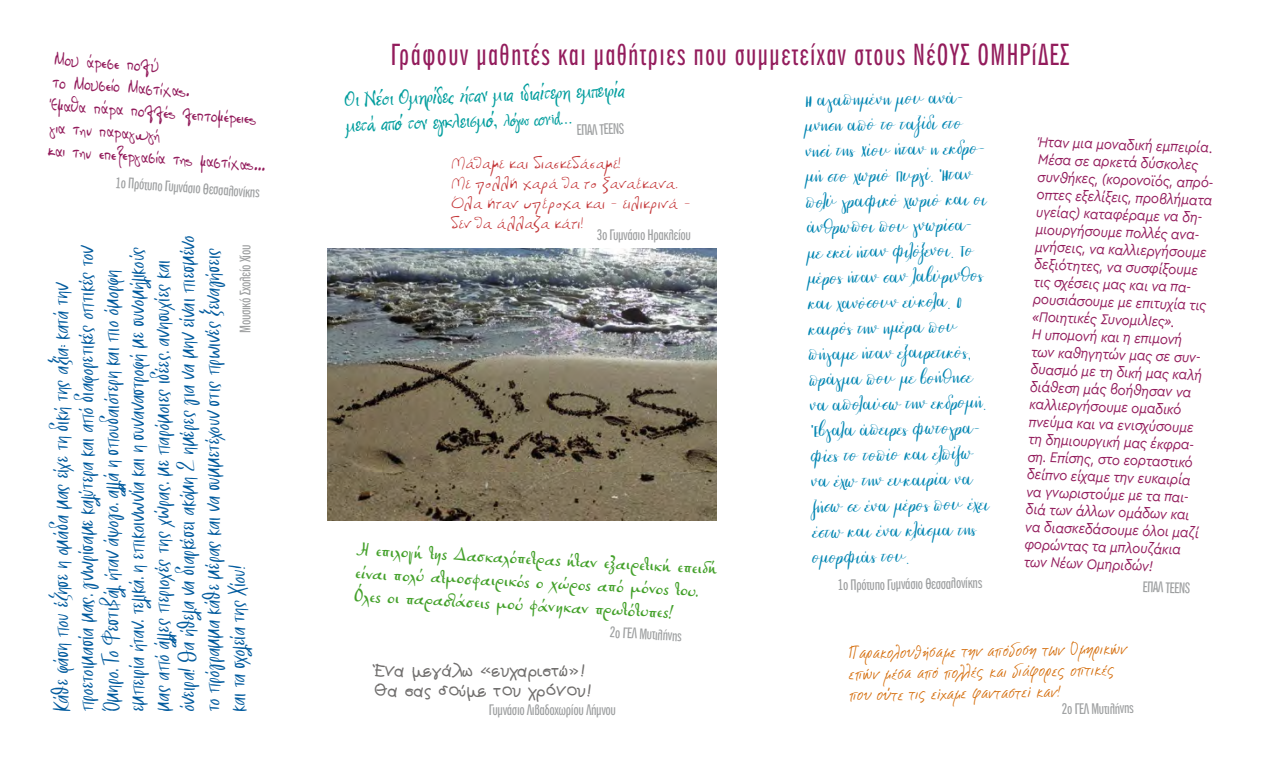
<style>
.page{position:relative;width:1265px;height:769px;background:#fff}
.page>*{position:absolute;margin:0;border:0;box-sizing:border-box;transform-origin:0 0}
.t1{font:28.88px/22.8px "BP Maria";color:#931c5c;scale:.81 1}
.t2{font:28px "PF News Gothic Compressed";letter-spacing:.05em;color:#931c5c;scale:.93 1}
.t3{font:21.18px/25.4px "GB Coolscrpit";color:#0085b2}
.t4{font:21.18px/25.4px "CF Allegro";color:#009d9d}
.t5{font:19.25px/23.1px "Cavafy Script";color:#44a12b}
.t6{font:17.5px/21px "CF Note";color:#d46b08}
.t7{font:17.15px/20.5px "CF Menelaos";color:#706e6d}
.t8{font:16.8px/20.3px "PF Libera";color:#c4393b}
.t9{font:16.28px/25.2px "GB Anoixiatiki Volta";letter-spacing:.025em;color:#005a9d;scale:1.13 1}
.t10{font:italic 14.88px/17.5px "Cera Pro";color:#931c5c;scale:.9 1}
.t11{font:14px "PF News Gothic Compressed";letter-spacing:-.03em;color:#9c9e9f}
.s1{font-size:17.5px}
</style>
<div class="page">
<img style="left:328px;top:248px;width:389px;height:273px">
<h1 class="t1" style="left:55px;top:46px;width:131px;rotate:4deg">Μου άρεσε πολύ</h1>
<h2 class="t2" style="left:391px;top:37px;width:731px">Γράφουν μαθητές και μαθήτριες που συμμετείχαν στους ΝέΟΥΣ ΟΜΗΡίΔΕΣ</h2>
<h1 class="t1" style="left:54px;top:69px;width:271px;rotate:4deg">το Μουσείο Μαστίχας.<br>Έμαθα πάρα πολλές λεπτομέρειες για την παραγωγή<br>και την επεξεργασία της μαστίχας…</h1>
<h3 class="t4" style="left:345px;top:89px;width:282px;rotate:-2deg">Οι Νέοι Ομηρίδες ήταν μια ιδιαίτερη εμπειρία μετά από τον εγκλεισμό, <span class="s1">λόγω covid…</span></h3>
<p class="t3" style="left:805px;top:91px;width:184px;rotate:-1deg">Η αγαπημέ νη μου ανά&shy;μνηση από το ταξίδι στο νησί της Χίου ήταν η εκδρο&shy;μή στο χωριό Πυργί. Ήταν πολύ γραφικό χωριό και οι άνθρωποι που γνωρίσα-<br>με εκε ί ήταν φιλόξενοι. Το<br>μέ ρος ήταν σαν λαβύρινθος και χανόσουν εύκολα. Ο καιρός την ημέ ρα που πήγαμε ήταν εξαιρετικός, πράγμα που με βοήθησε να απολαύσω την εκδρομή.<br>Έβγαλα άπειρες φωτογρα&shy;φίες το τοπίο και ελπίζω να έχω την ευκαιρία να ζήσω σε ένα μέ ρος που έχει έστω και ένα κλάσμα της ομορφιάς του.</p>
<p class="t11" style="left:576px;top:121px;width:49px;rotate:-2deg">ΕΠΑΛ ΤEENS</p>
<p class="t10" style="left:1039px;top:132px;width:200px;rotate:2deg">Ήταν μια μοναδική εμπειρία.<br>Μέσα σε αρκετά δύσκολες συνθήκες, (κορονοϊός, απρό&shy;οπτες εξελίξεις, προβλήματα υγείας) καταφέραμε να δη&shy;μιουργήσουμε πολλές ανα&shy;μνήσεις, να καλλιεργήσουμε δεξιότητες, να συσφίξουμε τις σχέσεις μας και να πα&shy;ρουσιάσουμε με επιτυχία τις «Ποιητικές ΣυνομιλΙες».<br>Η υπομονή και η επιμονή<br>των καθηγητών μας σε συν&shy;δυασμό με τη δική μας καλή διάθεση μάς βοήθησαν να καλλιεργήσουμε ομαδικό πνεύμα και να ενισχύσουμε τη δημιουργική μας έκφρα&shy;ση. Επίσης, στο εορταστικό δείπνο είχαμε την ευκαιρία να γνωριστούμε με τα παι&shy;διά των άλλων ομάδων και να διασκεδάσουμε όλοι μαζί φορώντας τα μπλουζάκια των Νέων Ομηριδών!</p>
<p class="t8" style="left:451px;top:155px;width:242px">Μάθαμε και διασκεδάσαμε!<br>Με πολλή χαρά θα το ξαναέκανα.<br>Όλα ήταν υπέροχα και - ειλικρινά - δεν θα άλλαζα κάτι!</p>
<p class="t11" style="left:116px;top:174px;width:146px;rotate:4deg">1ο Πρότυπο Γυμνάσιο Θεσσαλονίκης</p>
<p class="t11" style="left:597px;top:226px;width:96px">3ο Γυμνάσιο Ηρακλείου</p>
<p class="t9" style="left:50px;top:711px;width:423px;rotate:-90deg">Κάθε φάση που έζησε η ομάδα μας είχε τη δική της αξία: κατά την προετοιμασία μας, γνωρίσαμε καλύτερα και από διαφορετικές οπτικές τον Όμηρο, Το Φεστιβάλήταν άψογο, αλλά η σπουδαιότερη και πιο όμορφη εμπειρία ήταν, τελικά, η επικοινωνία και η συναναστροφή με συνομήλικούς μας από άλλες περιοχές της χώρας, με παρόμοιες ιδέες, ανησυχίες και όνειρα! Θα ήθελα να διαρκέσει ακόμη 2 ημέρες για να μην είναι πιεσμένο το πρόγραμμα κάθε μέρας και να συμμετέχουν στις πρωινές ξεναγήσεις και τα σχολεία της Χίου!</p>
<p class="t11" style="left:237px;top:333px;width:90px;rotate:-90deg">Μουσικό Σχολείο Χίου</p>
<p class="t5" style="left:357px;top:540px;width:363px;rotate:3deg">H επιλογή της Δασκαλόπετρας ήταν εξαιρετική επειδή είναι πολύ ατμοσφαιρικός ο χώρος από μόνος του.<br>Όλες οι παραστ άσεις μού φάνηκαν πρωτότυπες!</p>
<p class="t11" style="left:837px;top:577px;width:146px;rotate:-1deg">1ο Πρότυπο Γυμνάσιο Θεσσαλονίκης</p>
<p class="t11" style="left:1143px;top:578px;width:49px;rotate:2deg">ΕΠΑΛ ΤEENS</p>
<p class="t11" style="left:610px;top:623px;width:74px;rotate:3deg">2ο ΓEΛ Μυτιλήνης</p>
<p class="t6" style="left:848px;top:643px;width:280px;rotate:-1deg">Παρακολουθήσαμε την απόδοση των Ομηρικών επών μέσα από πολλές και διάφορες οπτικές που ούτε τις είχαμε φανταστεί καν!</p>
<p class="t7" style="left:374px;top:662px;width:219px">Ένα μεγάλω «ευχαριστώ»!<br>Θα σας δούμε του χρόνου!</p>
<p class="t11" style="left:1062px;top:701px;width:74px;rotate:-1deg">2ο ΓEΛ Μυτιλήνης</p>
<p class="t11" style="left:489px;top:701px;width:129px">Γυμνάσιο Λιβαδοχωρίου Λήμνου</p>
</div>
